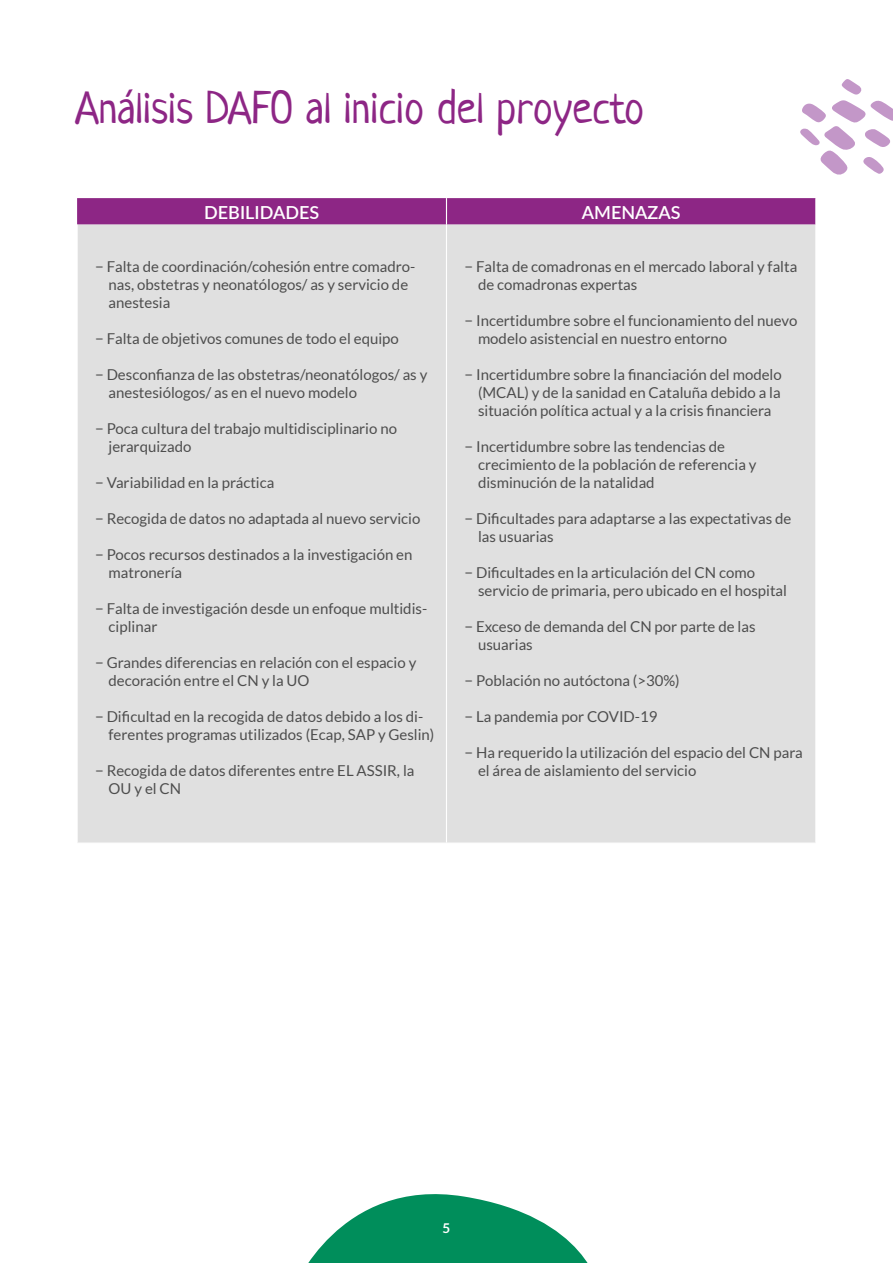
<style>
.page{position:relative;width:893px;height:1263px;background:#fff}
.page>*{position:absolute;margin:0;border:0;box-sizing:border-box;transform-origin:0 0}
.t1{font:45px "Neucha";color:#8d2685}
.t2{font:600 18px "Lato";color:#fff}
.t3{font:15px/18px "Lato";color:#4d4d4d}
.t4{font:700 13.5px "Lato";color:#fff}
</style>
<div class="page">
<svg style="left:308px;top:1194px;width:280px;height:69px"></svg>
<div style="left:78px;top:225px;width:737px;height:617px;background:#e0e0e0"></div>
<svg style="left:77px;top:198px;width:739px;height:27px;background:#8f2b88"></svg>
<hr style="left:446px;top:225px;width:1px;height:617px;background:#fff">
<svg style="left:800px;top:79px;width:93px;height:96px"></svg>
<h1 class="t1" style="left:75px;top:80px;width:571px">Análisis DAFO al inicio del proyecto</h1>
<p class="t2" style="left:204px;top:199px;width:117px">DEBILIDADES</p>
<p class="t2" style="left:582px;top:199px;width:100px">AMENAZAS</p>
<p class="t3" style="left:109px;top:257px;width:308px;text-indent:-13px">− Falta de coordinación/cohesión entre comadro&shy;nas, obstetras y neonatólogos/ as y servicio de anestesia</p>
<p class="t3" style="left:95px;top:329px;width:305px">− Falta de objetivos comunes de todo el equipo</p>
<p class="t3" style="left:109px;top:365px;width:320px;text-indent:-13px">− Desconfianza de las obstetras/neonatólogos/ as y anestesiólogos/ as en el nuevo modelo</p>
<p class="t3" style="left:109px;top:419px;width:290px;text-indent:-13px">− Poca cultura del trabajo multidisciplinario no jerarquizado</p>
<p class="t3" style="left:95px;top:473px;width:181px">− Variabilidad en la práctica</p>
<p class="t3" style="left:95px;top:509px;width:327px">− Recogida de datos no adaptada al nuevo servicio</p>
<p class="t3" style="left:109px;top:545px;width:305px;text-indent:-13px">− Pocos recursos destinados a la investigación en matronería</p>
<p class="t3" style="left:109px;top:599px;width:320px;text-indent:-13px">− Falta de investigación desde un enfoque multidis&shy;ciplinar</p>
<p class="t3" style="left:109px;top:653px;width:309px;text-indent:-13px">− Grandes diferencias en relación con el espacio y decoración entre el CN y la UO</p>
<p class="t3" style="left:109px;top:707px;width:327px;text-indent:-13px">− Dificultad en la recogida de datos debido a los di&shy;ferentes programas utilizados (Ecap, SAP y Geslin)</p>
<p class="t3" style="left:109px;top:761px;width:307px;text-indent:-13px">− Recogida de datos diferentes entre EL ASSIR, la<br>OU y el CN</p>
<p class="t3" style="left:478px;top:257px;width:321px;text-indent:-14px">− Falta de comadronas en el mercado laboral y falta de comadronas expertas</p>
<p class="t3" style="left:478px;top:311px;width:321px;text-indent:-14px">− Incertidumbre sobre el funcionamiento del nuevo modelo asistencial en nuestro entorno</p>
<p class="t3" style="left:478px;top:365px;width:305px;text-align:justify;text-indent:-14px">− Incertidumbre sobre la financiación del modelo (MCAL) y de la sanidad en Cataluña debido a la situación política actual y a la crisis financiera</p>
<p class="t3" style="left:478px;top:437px;width:280px;text-indent:-14px">− Incertidumbre sobre las tendencias de crecimiento de la población de referencia y disminución de la natalidad</p>
<p class="t3" style="left:478px;top:509px;width:315px;text-indent:-14px">− Dificultades para adaptarse a las expectativas de las usuarias</p>
<p class="t3" style="left:478px;top:563px;width:311px;text-indent:-14px">− Dificultades en la articulación del CN como servicio de primaria, pero ubicado en el hospital</p>
<p class="t3" style="left:478px;top:617px;width:279px;text-indent:-14px">− Exceso de demanda del CN por parte de las usuarias</p>
<p class="t3" style="left:464px;top:671px;width:217px">− Población no autóctona (&gt;30%)</p>
<p class="t3" style="left:464px;top:707px;width:195px">− La pandemia por COVID-19</p>
<p class="t3" style="left:478px;top:743px;width:326px;text-indent:-14px">− Ha requerido la utilización del espacio del CN para el área de aislamiento del servicio</p>
<p class="t4" style="left:443px;top:1221px;width:9px">5</p>
</div>
